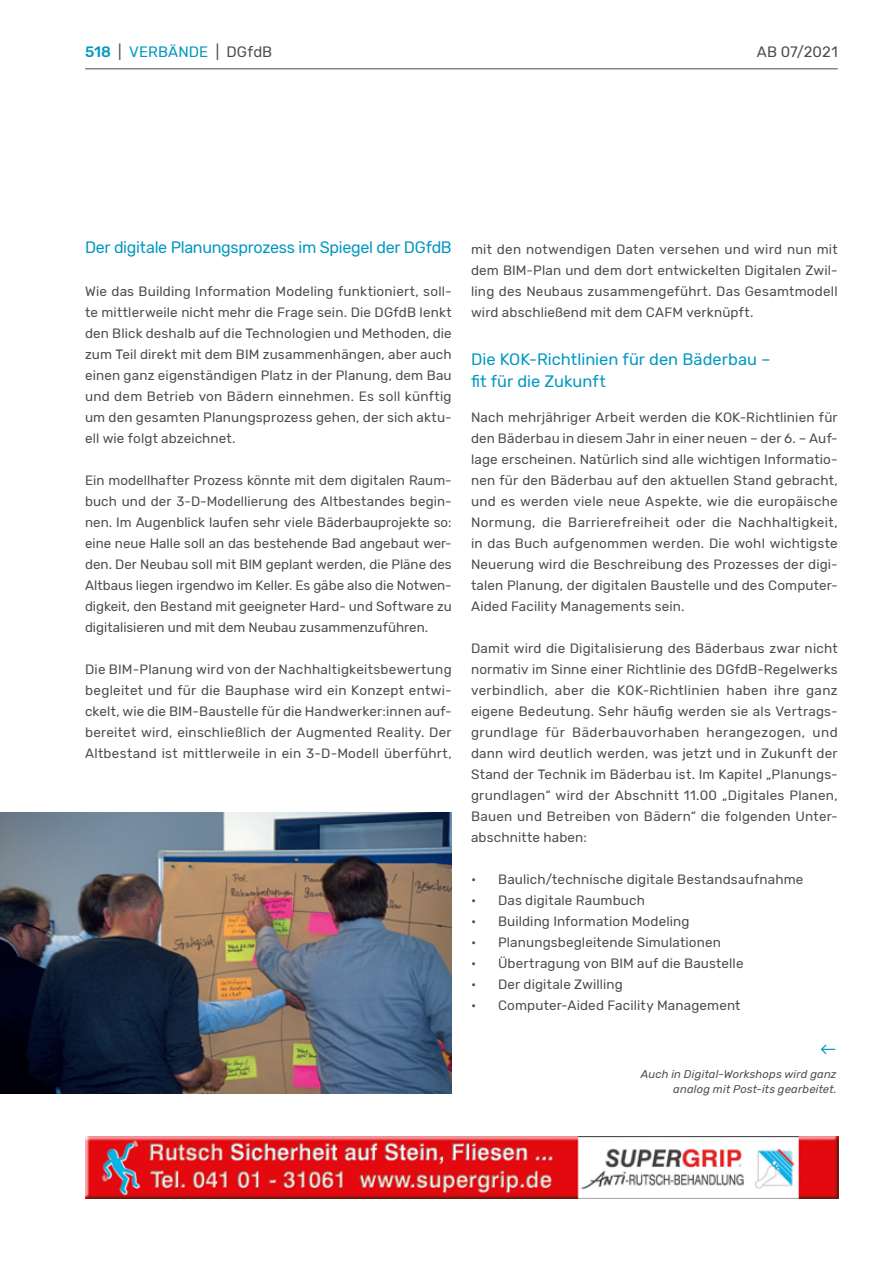
<style>
.page{position:relative;width:893px;height:1263px;background:#fff}
.page>*{position:absolute;margin:0;border:0;box-sizing:border-box;transform-origin:0 0}
.t1{font:16.5px/22.5px "Rubik";letter-spacing:-.005em;color:#0197c2}
.t2{font:15px "Rubik";letter-spacing:.01em;color:#0197c2}
.t3{font:15px "Rubik";letter-spacing:.01em;color:#4b4c4d}
.t4{font:13.5px/21px "Rubik";letter-spacing:.01em;color:#4b4c4d;text-align:justify}
.t5{font:italic 11.25px/15px "Rubik";letter-spacing:.015em;color:#4b4c4d;text-align:right}
.s1{font-weight:500}
.s2{color:#4b4c4d}
</style>
<div class="page">
<hr style="left:85px;top:68px;width:753px;height:1px;background:#4b4c4d">
<img style="left:0;top:812px;width:452px;height:282px">
<svg style="left:821px;top:1044px;width:14px;height:10px"></svg>
<img style="left:86px;top:1137px;width:752px;height:61px">
<p class="t2" style="left:85px;top:43px;width:189px"><span class="s1">518</span> <span class="s2">|</span> VERBÄNDE <span class="s2">| DGfdB</span></p>
<p class="t3" style="left:757px;top:43px;width:82px">AB 07/2021</p>
<p class="t1" style="left:85px;top:237px;width:368px">Der digitale Planungsprozess im Spiegel der DGfdB</p>
<p class="t4" style="left:85px;top:281px;width:368px">Wie das Building Information Modeling funktioniert, soll&shy;te mittlerweile nicht mehr die Frage sein. Die DGfdB lenkt den Blick deshalb auf die Technologien und Methoden, die zum Teil direkt mit dem BIM zusammenhängen, aber auch einen ganz eigenständigen Platz in der Planung, dem Bau und dem Betrieb von Bädern einnehmen. Es soll künftig um den gesamten Planungsprozess gehen, der sich aktu&shy;ell wie folgt abzeichnet.</p>
<p class="t4" style="left:85px;top:470px;width:368px">Ein modellhafter Prozess könnte mit dem digitalen Raum&shy;buch und der 3-D-Modellierung des Altbestandes begin&shy;nen. Im Augenblick laufen sehr viele Bäderbauprojekte so: eine neue Halle soll an das bestehende Bad angebaut wer&shy;den. Der Neubau soll mit BIM geplant werden, die Pläne des Altbaus liegen irgendwo im Keller. Es gäbe also die Notwen&shy;digkeit, den Bestand mit geeigneter Hard- und Software zu digitalisieren und mit dem Neubau zusammenzuführen.</p>
<p class="t4" style="left:85px;top:659px;width:368px">Die BIM-Planung wird von der Nachhaltigkeitsbewertung begleitet und für die Bauphase wird ein Konzept entwi&shy;ckelt, wie die BIM-Baustelle für die Handwerker:innen auf&shy;bereitet wird, einschließlich der Augmented Reality. Der Altbestand ist mittlerweile in ein 3-D-Modell überführt,</p>
<p class="t4" style="left:471px;top:239px;width:368px">mit den notwendigen Daten versehen und wird nun mit dem BIM-Plan und dem dort entwickelten Digitalen Zwil&shy;ling des Neubaus zusammengeführt. Das Gesamtmodell wird abschließend mit dem CAFM verknüpft.</p>
<p class="t1" style="left:471px;top:348px;width:301px">Die KOK-Richtlinien für den Bäderbau – fit für die Zukunft</p>
<p class="t4" style="left:471px;top:407px;width:368px">Nach mehrjähriger Arbeit werden die KOK-Richtlinien für den Bäderbau in diesem Jahr in einer neuen – der 6. – Auf&shy;lage erscheinen. Natürlich sind alle wichtigen Informatio&shy;nen für den Bäderbau auf den aktuellen Stand gebracht, und es werden viele neue Aspekte, wie die europäische Normung, die Barrierefreiheit oder die Nachhaltigkeit, in das Buch aufgenommen werden. Die wohl wichtigste Neuerung wird die Beschreibung des Prozesses der digi&shy;talen Planung, der digitalen Baustelle und des Computer-Aided Facility Managements sein.</p>
<p class="t4" style="left:471px;top:638px;width:368px">Damit wird die Digitalisierung des Bäderbaus zwar nicht normativ im Sinne einer Richtlinie des DGfdB-Regelwerks verbindlich, aber die KOK-Richtlinien haben ihre ganz eigene Bedeutung. Sehr häufig werden sie als Vertrags&shy;grundlage für Bäderbauvorhaben herangezogen, und dann wird deutlich werden, was jetzt und in Zukunft der Stand der Technik im Bäderbau ist. Im Kapitel „Planungs&shy;grundlagen“ wird der Abschnitt 11.00 „Digitales Planen, Bauen und Betreiben von Bädern“ die folgenden Unter&shy;abschnitte haben:</p>
<p class="t4" style="left:471px;top:869px;width:334px">• Baulich/technische digitale Bestandsaufnahme</p>
<p class="t4" style="left:471px;top:890px;width:175px">• Das digitale Raumbuch</p>
<p class="t4" style="left:471px;top:911px;width:220px">• Building Information Modeling</p>
<p class="t4" style="left:471px;top:932px;width:251px">• Planungsbegleitende Simulationen</p>
<p class="t4" style="left:471px;top:953px;width:274px">• Übertragung von BIM auf die Baustelle</p>
<p class="t4" style="left:471px;top:974px;width:153px">• Der digitale Zwilling</p>
<p class="t4" style="left:471px;top:995px;width:271px">• Computer-Aided Facility Management</p>
<p class="t5" style="left:641px;top:1067px;width:197px">Auch in Digital-Workshops wird ganz analog mit Post-its gearbeitet.</p>
</div>
